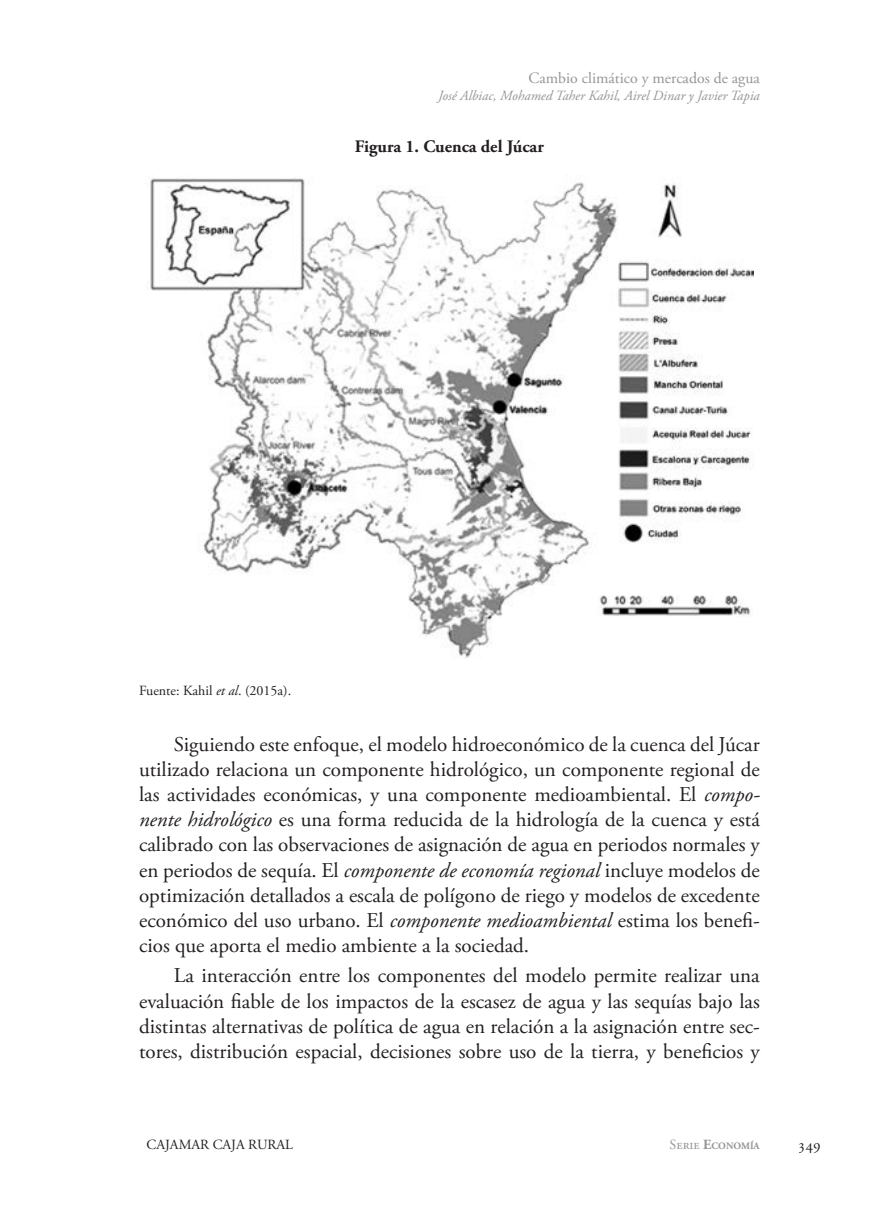
<style>
.page{position:relative;width:874px;height:1221px;background:#fff}
.page>*{position:absolute;margin:0;border:0;box-sizing:border-box;transform-origin:0 0}
.t1{font:21px/25.2px "Adobe Garamond Pro";color:#231f20;text-align:justify}
.t2{font:700 17.5px "Adobe Garamond Pro";color:#231f20}
.t3{font:15.75px "Adobe Garamond Pro";color:#939598}
.t4{font:15.75px "Adobe Garamond Pro";color:#231f20}
.t5{font:italic 14px "Adobe Garamond Pro";color:#939598}
.t6{font:14px "Adobe Garamond Pro";color:#231f20}
.t7{font:700 9.8px "Adobe Garamond Pro";color:#939598}
.s1{font-style:italic}
.s2{font-weight:400;font-size:14px}
.s3{font-size:14px}
</style>
<div class="page">
<img style="left:149px;top:178px;width:603px;height:480px">
<p class="t3" style="left:528px;top:69px;width:233px">Cambio climático y mercados de agua</p>
<p class="t5" style="left:438px;top:87px;width:323px">José Albiac, Mohamed Taher Kahil, Airel Dinar y Javier Tapia</p>
<p class="t2" style="left:355px;top:136px;width:190px">Figura 1. Cuenca del Júcar</p>
<p class="t6" style="left:139px;top:682px;width:154px">Fuente: Kahil <span class="s1">et al</span>. (2015a).</p>
<p class="t1" style="left:139px;top:732px;width:622px;text-indent:35px">Siguiendo este enfoque, el modelo hidroeconómico de la cuenca del Júcar utilizado relaciona un componente hidrológico, un componente regional de las actividades económicas, y una componente medioambiental. El <span class="s1">compo&shy;nente hidrológico</span> es una forma reducida de la hidrología de la cuenca y está calibrado con las observaciones de asignación de agua en periodos normales y en periodos de sequía. El <span class="s1">componente de economía regional</span> incluye modelos de optimización detallados a escala de polígono de riego y modelos de excedente económico del uso urbano. El <span class="s1">componente medioambiental</span> estima los bene - cios que aporta el medio ambiente a la sociedad.</p>
<p class="t1" style="left:139px;top:963px;width:622px;text-indent:35px">La interacción entre los componentes del modelo permite realizar una evaluación able de los impactos de la escasez de agua y las sequías bajo las distintas alternativas de política de agua en relación a la asignación entre sec&shy;tores, distribución espacial, decisiones sobre uso de la tierra, y bene cios y</p>
<p class="t6" style="left:147px;top:1136px;width:148px">CAJAMAR CAJA RURAL</p>
<p class="t7" style="left:669px;top:1140px;width:92px"><span class="s2">Serie</span> <span class="s3">E</span>CONOMÍA</p>
<p class="t4" style="left:797px;top:1135px;width:25px">349</p>
</div>
